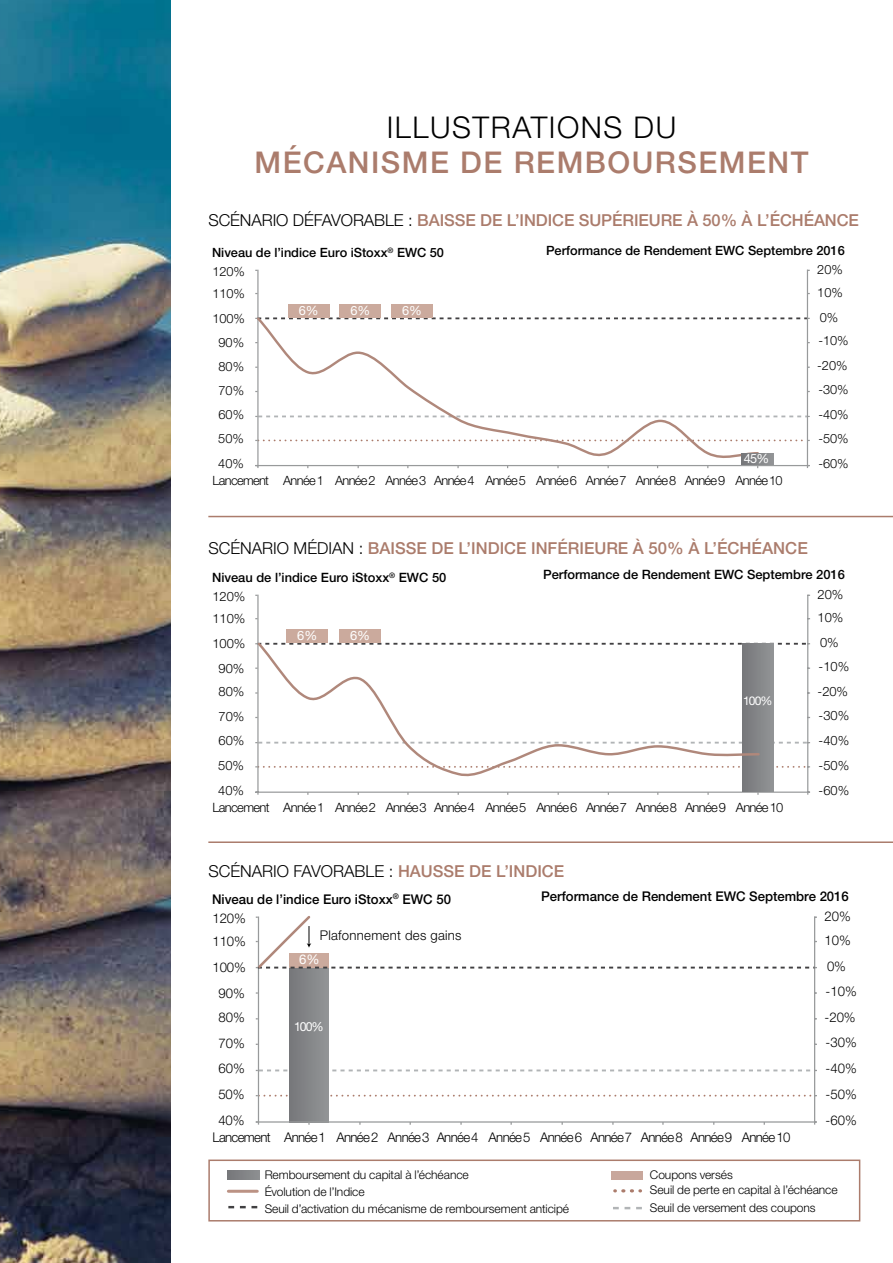
<style>
.page{position:relative;width:893px;height:1263px;background:#fff}
.page>*{position:absolute;margin:0;border:0;box-sizing:border-box;transform-origin:0 0}
.t1{font:500 30px "Helvetica Neue";letter-spacing:.05em;color:#ab7c6c}
.t2{font:300 30px "Helvetica Neue";letter-spacing:.05em;color:#000}
.t3{font:500 16.5px "Helvetica Neue";letter-spacing:-.005em;color:#ab7c6c}
.t4{font:300 16.5px "Helvetica Neue";color:#000}
.t5{font:300 13.35px "Helvetica Neue";letter-spacing:-.05em;color:#000}
.t6{font:500 13.35px "Helvetica Neue";color:#000}
.t7{font:300 13.35px "Helvetica Neue";letter-spacing:.02em;color:#000}
.t8{font:13.35px "Helvetica Neue";color:#fff}
.t9{font:300 12.9px "Helvetica Neue";letter-spacing:-.05em;color:#000}
.t10{font:500 12.9px "Helvetica Neue";color:#000}
.t11{font:12.9px "Helvetica Neue";color:#fff}
.t12{font:300 12.75px "Helvetica Neue";letter-spacing:-.05em;color:#000}
.t13{font:500 12.75px "Helvetica Neue";color:#000}
.t14{font:12.75px "Helvetica Neue";color:#fff}
.t15{font:12.45px "Helvetica Neue";color:#fff}
.t16{font:300 12px "Helvetica Neue";letter-spacing:-.005em;color:#000}
.t17{font:12px "Helvetica Neue";color:#fff}
.s1{font-weight:300;color:#000}
.s2{font-size:16.65px}
.s3{font-weight:500;color:#ab7c6c}
</style>
<div class="page">
<hr style="left:208px;top:516px;width:685px;height:1px;background:#ab7c6c">
<hr style="left:208px;top:841px;width:685px;height:2px;background:#ab7c6c">
<img style="left:0;top:0;width:170px;height:1263px">
<hr style="left:228px;top:1190px;width:29px;height:3px;background:#bb9284">
<svg style="left:228px;top:1206px;width:29px;height:2px"></svg>
<div style="left:208px;top:1159px;width:652px;height:62px;border:2px solid #ab7c6c"></div>
<svg style="left:613px;top:1207px;width:29px;height:2px"></svg>
<div style="left:612px;top:1171px;width:31px;height:9px;background:#c8a79c"></div>
<svg style="left:623px;top:1189px;width:18px;height:3px"></svg>
<div style="left:227px;top:1171px;width:32px;height:8px;background:#818285"></div>
<hr style="left:257px;top:270px;width:2px;height:198px;background:#989a9b">
<hr style="left:807px;top:270px;width:1px;height:198px;background:#989a9b">
<svg style="left:762px;top:439px;width:48px;height:2px"></svg>
<svg style="left:760px;top:415px;width:50px;height:2px"></svg>
<svg style="left:760px;top:317px;width:50px;height:2px"></svg>
<hr style="left:255px;top:465px;width:554px;height:1px;background:#989a9b">
<svg style="left:255px;top:315px;width:505px;height:150px"></svg>
<svg style="left:742px;top:453px;width:31px;height:12px"></svg>
<div style="left:288px;top:304px;width:41px;height:13px;background:#cbaa9d"></div>
<div style="left:340px;top:304px;width:41px;height:13px;background:#cbaa9d"></div>
<div style="left:391px;top:304px;width:42px;height:13px;background:#cbaa9d"></div>
<hr style="left:257px;top:595px;width:2px;height:200px;background:#989a9b">
<hr style="left:807px;top:595px;width:1px;height:200px;background:#989a9b">
<svg style="left:776px;top:766px;width:34px;height:2px"></svg>
<svg style="left:774px;top:742px;width:36px;height:1px"></svg>
<svg style="left:761px;top:643px;width:49px;height:2px"></svg>
<hr style="left:255px;top:791px;width:555px;height:2px;background:#989a9b">
<div style="left:742px;top:644px;width:32px;height:147px;background:#8c8e90"></div>
<div style="left:286px;top:629px;width:42px;height:14px;background:#cbaa9d"></div>
<div style="left:339px;top:629px;width:42px;height:14px;background:#cbaa9d"></div>
<svg style="left:255px;top:640px;width:506px;height:141px"></svg>
<hr style="left:258px;top:916px;width:1px;height:208px;background:#989a9b">
<hr style="left:814px;top:916px;width:1px;height:208px;background:#989a9b">
<svg style="left:256px;top:1095px;width:561px;height:1px"></svg>
<svg style="left:256px;top:1069px;width:561px;height:2px"></svg>
<div style="left:290px;top:967px;width:39px;height:155px;background:linear-gradient(to right,#77787b,#939597)"></div>
<svg style="left:256px;top:916px;width:561px;height:54px"></svg>
<hr style="left:256px;top:1121px;width:561px;height:1px;background:#989a9b">
<h1 class="t2" style="left:387px;top:109px;width:291px">ILLUSTRATIONS DU</h1>
<h1 class="t1" style="left:255px;top:144px;width:555px">MÉCANISME DE REMBOURSEMENT</h1>
<h2 class="t3" style="left:208px;top:210px;width:652px"><span class="s1">SCÉNARIO DÉFAVORABLE :</span> BAISSE DE L’INDICE SUPÉRIEURE À 50% À L’ÉCHÉANCE</h2>
<p class="t13" style="left:212px;top:245px;width:233px">Niveau de l’indice Euro iStoxx<sup>®</sup> EWC 50</p>
<p class="t13" style="left:546px;top:242px;width:300px">Performance de Rendement EWC Septembre 2016</p>
<p class="t12" style="left:212px;top:264px;width:34px">120%</p>
<p class="t12" style="left:817px;top:262px;width:27px">20%</p>
<p class="t12" style="left:212px;top:286px;width:34px">110%</p>
<p class="t12" style="left:817px;top:285px;width:27px">10%</p>
<p class="t12" style="left:212px;top:310px;width:34px">100%</p>
<p class="t14" style="left:299px;top:303px;width:21px">6%</p>
<p class="t14" style="left:350px;top:303px;width:21px">6%</p>
<p class="t14" style="left:402px;top:303px;width:21px">6%</p>
<p class="t12" style="left:820px;top:309px;width:20px">0%</p>
<p class="t12" style="left:219px;top:335px;width:27px">90%</p>
<p class="t12" style="left:818px;top:333px;width:32px">-10%</p>
<p class="t12" style="left:219px;top:359px;width:27px">80%</p>
<p class="t12" style="left:817px;top:358px;width:32px">-20%</p>
<p class="t12" style="left:219px;top:383px;width:27px">70%</p>
<p class="t12" style="left:818px;top:382px;width:32px">-30%</p>
<p class="t12" style="left:219px;top:407px;width:27px">60%</p>
<p class="t12" style="left:818px;top:407px;width:32px">-40%</p>
<p class="t12" style="left:218px;top:431px;width:27px">50%</p>
<p class="t12" style="left:818px;top:431px;width:32px">-50%</p>
<p class="t14" style="left:744px;top:451px;width:27px">45%</p>
<p class="t12" style="left:213px;top:472px;width:571px">Lancement Année 1 Année 2 Année 3 Année 4 Année 5 Année 6 Année 7 Année 8 Année 9 Année 10</p>
<p class="t12" style="left:218px;top:456px;width:27px">40%</p>
<p class="t12" style="left:818px;top:456px;width:32px">-60%</p>
<h2 class="t3" style="left:208px;top:538px;width:601px"><span class="s1">SCÉNARIO MÉDIAN :</span> BAISSE DE L’INDICE INFÉRIEURE À <span class="s2">50% À L’ÉCHÉANCE</span></h2>
<p class="t10" style="left:212px;top:570px;width:236px">Niveau de l’indice Euro iStoxx<sup>®</sup> EWC 50</p>
<p class="t10" style="left:543px;top:567px;width:303px">Performance de Rendement EWC Septembre 2016</p>
<p class="t9" style="left:212px;top:589px;width:34px">120%</p>
<p class="t9" style="left:817px;top:587px;width:27px">20%</p>
<p class="t9" style="left:212px;top:611px;width:34px">110%</p>
<p class="t9" style="left:817px;top:610px;width:27px">10%</p>
<p class="t9" style="left:212px;top:636px;width:34px">100%</p>
<p class="t11" style="left:297px;top:628px;width:22px">6%</p>
<p class="t11" style="left:350px;top:628px;width:22px">6%</p>
<p class="t9" style="left:820px;top:634px;width:20px">0%</p>
<p class="t9" style="left:219px;top:660px;width:27px">90%</p>
<p class="t9" style="left:819px;top:658px;width:32px">-10%</p>
<p class="t9" style="left:219px;top:683px;width:27px">80%</p>
<p class="t17" style="left:743px;top:693px;width:31px">100%</p>
<p class="t9" style="left:818px;top:683px;width:32px">-20%</p>
<p class="t9" style="left:219px;top:708px;width:27px">70%</p>
<p class="t9" style="left:819px;top:707px;width:32px">-30%</p>
<p class="t9" style="left:219px;top:733px;width:27px">60%</p>
<p class="t9" style="left:819px;top:733px;width:32px">-40%</p>
<p class="t9" style="left:218px;top:757px;width:27px">50%</p>
<p class="t9" style="left:819px;top:757px;width:32px">-50%</p>
<p class="t9" style="left:218px;top:782px;width:27px">40%</p>
<p class="t9" style="left:819px;top:782px;width:32px">-60%</p>
<p class="t9" style="left:213px;top:799px;width:572px">Lancement Année 1 Année 2 Année 3 Année 4 Année 5 Année 6 Année 7 Année 8 Année 9 Année 10</p>
<h2 class="t4" style="left:208px;top:861px;width:357px">SCÉNARIO FAVORABLE : <span class="s3">HAUSSE DE L’INDICE</span></h2>
<p class="t6" style="left:212px;top:891px;width:240px">Niveau de l’indice Euro iStoxx<sup>®</sup> EWC 50</p>
<p class="t6" style="left:541px;top:888px;width:309px">Performance de Rendement EWC Septembre 2016</p>
<p class="t5" style="left:212px;top:910px;width:35px">120%</p>
<p class="t5" style="left:824px;top:908px;width:28px">20%</p>
<p class="t5" style="left:212px;top:933px;width:35px">110%</p>
<p class="t7" style="left:320px;top:927px;width:143px">Plafonnement des gains</p>
<p class="t5" style="left:824px;top:932px;width:28px">10%</p>
<p class="t5" style="left:212px;top:959px;width:35px">100%</p>
<p class="t8" style="left:299px;top:951px;width:22px">6%</p>
<p class="t5" style="left:827px;top:958px;width:21px">0%</p>
<p class="t5" style="left:219px;top:985px;width:28px">90%</p>
<p class="t5" style="left:826px;top:983px;width:33px">-10%</p>
<p class="t5" style="left:219px;top:1009px;width:28px">80%</p>
<p class="t15" style="left:294px;top:1019px;width:31px">100%</p>
<p class="t5" style="left:824px;top:1009px;width:33px">-20%</p>
<p class="t5" style="left:219px;top:1035px;width:28px">70%</p>
<p class="t5" style="left:826px;top:1034px;width:33px">-30%</p>
<p class="t5" style="left:219px;top:1060px;width:28px">60%</p>
<p class="t5" style="left:826px;top:1060px;width:33px">-40%</p>
<p class="t5" style="left:218px;top:1086px;width:28px">50%</p>
<p class="t5" style="left:826px;top:1086px;width:33px">-50%</p>
<p class="t5" style="left:218px;top:1112px;width:28px">40%</p>
<p class="t5" style="left:826px;top:1112px;width:33px">-60%</p>
<p class="t5" style="left:213px;top:1129px;width:579px">Lancement Année 1 Année 2 Année 3 Année 4 Année 5 Année 6 Année 7 Année 8 Année 9 Année 10</p>
<p class="t16" style="left:265px;top:1167px;width:206px">Remboursement du capital à l’échéance</p>
<p class="t16" style="left:650px;top:1167px;width:84px">Coupons versés</p>
<p class="t16" style="left:265px;top:1184px;width:102px">Évolution de l’Indice</p>
<p class="t16" style="left:650px;top:1183px;width:189px">Seuil de perte en capital à l’échéance</p>
<p class="t16" style="left:265px;top:1201px;width:306px">Seuil d’activation du mécanisme de remboursement anticipé</p>
<p class="t16" style="left:650px;top:1200px;width:167px">Seuil de versement des coupons</p>
</div>
